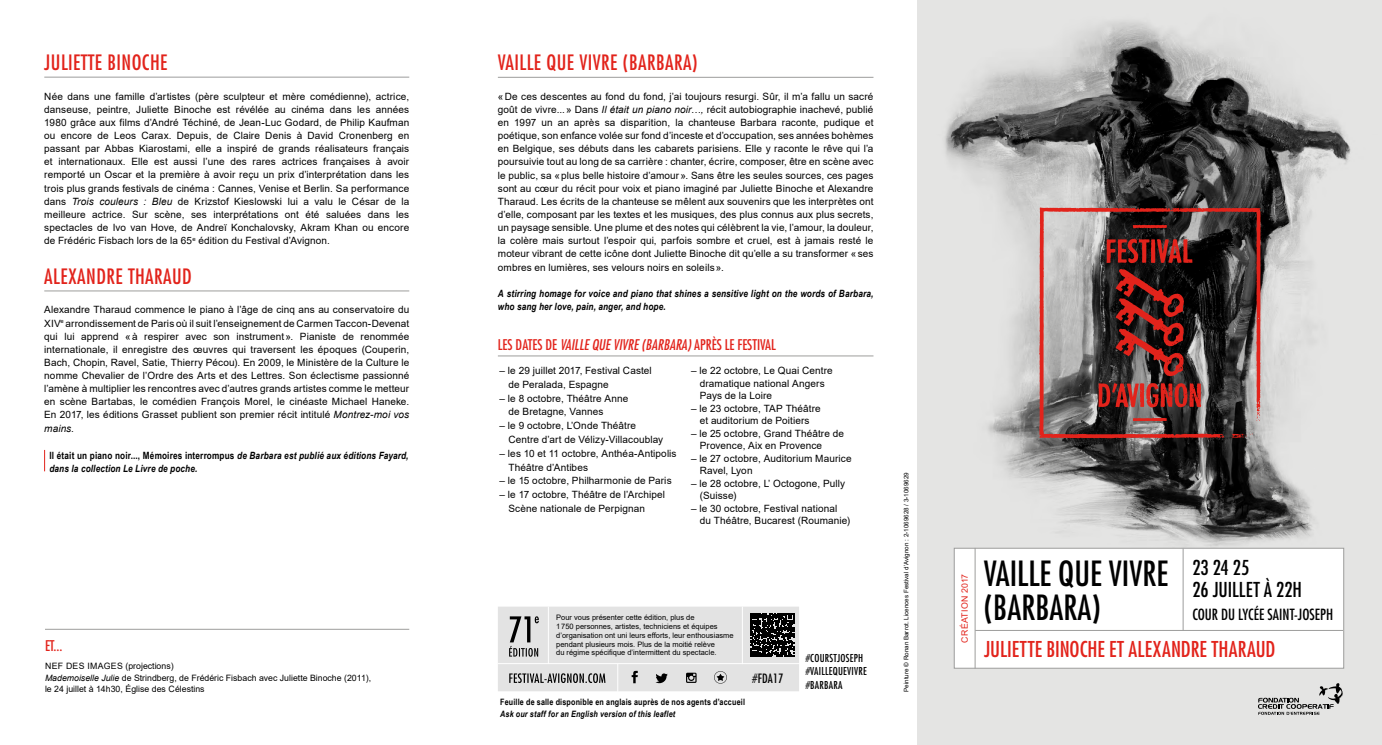
<style>
.page{position:relative;width:1382px;height:745px;background:#fff}
.page>*{position:absolute;margin:0;border:0;box-sizing:border-box;transform-origin:0 0}
.t1{font:condensed 33.75px/33.8px "Futura LT";color:#000}
.t2{font:condensed 21.25px "Futura LT";letter-spacing:.005em;color:#e2231b}
.t3{font:condensed 20.62px "Futura LT";letter-spacing:.02em;color:#e2231b}
.t4{font:condensed 20px/21.2px "Futura LT";letter-spacing:-.005em;color:#000}
.t5{font:condensed 15px "Futura LT";color:#000}
.t6{font:condensed 14.38px "Futura LT";color:#e2231b}
.t7{font:condensed 12.5px "Futura LT";letter-spacing:.02em;color:#000}
.t8{font:condensed 10.62px/13.8px "Futura LT";letter-spacing:.02em;color:#000}
.t9{font:10px/13.1px "Arial";letter-spacing:.01em;color:#000}
.t10{font:italic 700 10px/13.1px "Arial Narrow";letter-spacing:.015em;color:#000}
.t11{font:8.75px/11.2px "Arial";color:#000}
.t12{font:700 8.75px "Arial Narrow";letter-spacing:.02em;color:#000}
.t13{font:italic 700 8.75px "Arial Narrow";letter-spacing:.02em;color:#000}
.t14{font:8.75px "Arial";letter-spacing:.035em;color:#e2231b}
.t15{font:7.5px/8.8px "Arial";color:#000}
.t16{font:6.25px "Arial";color:#000}
.s1{font-style:italic}
.s2{font-style:normal}
</style>
<div class="page">
<svg style="left:918px;top:0;width:464px;height:744px;background:#bcbcbc"></svg>
<svg style="left:1039px;top:207px;width:222px;height:231px;background:#6c5c5b"></svg>
<svg style="left:1231px;top:433px;width:22px;height:4px"></svg>
<svg style="left:1133px;top:225px;width:34px;height:3px"></svg>
<svg style="left:1133px;top:417px;width:34px;height:4px"></svg>
<svg style="left:1098px;top:382px;width:103px;height:25px;background:#922c27"></svg>
<svg style="left:1106px;top:238px;width:86px;height:138px;background:#551e1c"></svg>
<svg style="left:1258px;top:682px;width:85px;height:32px;background:#bbb"></svg>
<div style="left:954px;top:547px;width:390px;height:121px;background:#fff;border:1px solid #9d9d9c"></div>
<hr style="left:975px;top:629px;width:368px;height:1px;background:#9d9d9c">
<hr style="left:975px;top:547px;width:1px;height:121px;background:#9d9d9c">
<hr style="left:1183px;top:548px;width:1px;height:82px;background:#9d9d9c">
<hr style="left:498px;top:77px;width:375px;height:1px;background:#9d9d9c">
<hr style="left:44px;top:77px;width:365px;height:1px;background:#9d9d9c">
<hr style="left:44px;top:290px;width:365px;height:1px;background:#9d9d9c">
<hr style="left:45px;top:628px;width:364px;height:1px;background:#9d9d9c">
<svg style="left:44px;top:449px;width:1px;height:22px"></svg>
<hr style="left:498px;top:355px;width:375px;height:1px;background:#9d9d9c">
<svg style="left:498px;top:606px;width:301px;height:85px;background:#ccc"></svg>
<h3 class="t3" style="left:44px;top:50px;width:125px">JULIETTE BINOCHE</h3>
<p class="t9" style="left:44px;top:89px;width:367px;text-align:justify">Née dans une famille d’artistes (père sculpteur et mère comédienne), actrice, danseuse, peintre, Juliette Binoche est révélée au cinéma dans les années 1980 grâce aux films d’André Téchiné, de Jean-Luc Godard, de Philip Kaufman ou encore de Leos Carax. Depuis, de Claire Denis à David Cronenberg en passant par Abbas Kiarostami, elle a inspiré de grands réalisateurs français et internationaux. Elle est aussi l’une des rares actrices françaises à avoir remporté un Oscar et la première à avoir reçu un prix d’interprétation dans les trois plus grands festivals de cinéma : Cannes, Venise et Berlin. Sa performance dans <span class="s1">Trois couleurs : Bleu</span> de Krizstof Kieslowski lui a valu le César de la meilleure actrice. Sur scène, ses interprétations ont été saluées dans les spectacles de Ivo van Hove, de Andreï Konchalovsky, Akram Khan ou encore de Frédéric Fisbach lors de la 65<sup>e</sup> édition du Festival d’Avignon.</p>
<h3 class="t3" style="left:44px;top:263px;width:149px">ALEXANDRE THARAUD</h3>
<p class="t9" style="left:44px;top:303px;width:367px;text-align:justify">Alexandre Tharaud commence le piano à l’âge de cinq ans au conservatoire du XIV<sup>e</sup> arrondissement de Paris où il suit l’enseignement de Carmen Taccon-Devenat qui lui apprend «à respirer avec son instrument». Pianiste de renommée internationale, il enregistre des œuvres qui traversent les époques (Couperin, Bach, Chopin, Ravel, Satie, Thierry Pécou). En 2009, le Ministère de la Culture le nomme Chevalier de l’Ordre des Arts et des Lettres. Son éclectisme passionné l’amène à multiplier les rencontres avec d’autres grands artistes comme le metteur en scène Bartabas, le comédien François Morel, le cinéaste Michael Haneke.<br>En 2017, les éditions Grasset publient son premier récit intitulé <span class="s1">Montrez-moi vos mains</span>.</p>
<p class="t10" style="left:49px;top:448px;width:361px"><span class="s2">Il était un piano noir..., Mémoires interrompus</span> de Barbara est publié aux éditions Fayard, dans la collection Le Livre de poche.</p>
<h3 class="t3" style="left:498px;top:50px;width:201px">VAILLE QUE VIVRE (BARBARA)</h3>
<p class="t9" style="left:498px;top:89px;width:377px;text-align:justify">«De ces descentes au fond du fond, j’ai toujours resurgi. Sûr, il m’a fallu un sacré goût de vivre...» Dans <span class="s1">Il était un piano noir…,</span> récit autobiographie inachevé, publié en 1997 un an après sa disparition, la chanteuse Barbara raconte, pudique et poétique, son enfance volée sur fond d’inceste et d’occupation, ses années bohèmes en Belgique, ses débuts dans les cabarets parisiens. Elle y raconte le rêve qui l’a poursuivie tout au long de sa carrière : chanter, écrire, composer, être en scène avec le public, sa «plus belle histoire d’amour». Sans être les seules sources, ces pages sont au cœur du récit pour voix et piano imaginé par Juliette Binoche et Alexandre Tharaud. Les écrits de la chanteuse se mêlent aux souvenirs que les interprètes ont d’elle, composant par les textes et les musiques, des plus connus aux plus secrets, un paysage sensible. Une plume et des notes qui célèbrent la vie, l’amour, la douleur, la colère mais surtout l’espoir qui, parfois sombre et cruel, est à jamais resté le moteur vibrant de cette icône dont Juliette Binoche dit qu’elle a su transformer «ses ombres en lumières, ses velours noirs en soleils».</p>
<p class="t10" style="left:498px;top:286px;width:377px">A stirring homage for voice and piano that shines a sensitive light on the words of Barbara, who sang her love, pain, anger, and hope.</p>
<h3 class="t6" style="left:498px;top:336px;width:280px">LES DATES DE <span class="s1">VAILLE QUE VIVRE (BARBARA)</span> APRÈS LE FESTIVAL</h3>
<p class="t9" style="left:508px;top:363px;width:145px;line-height:13.8px;text-indent:-9px">– le 29 juillet 2017, Festival Castel de Peralada, Espagne</p>
<p class="t9" style="left:508px;top:391px;width:121px;line-height:13.8px;text-indent:-9px">– le 8 octobre, Théâtre Anne de Bretagne, Vannes</p>
<p class="t9" style="left:508px;top:418px;width:156px;line-height:13.8px;text-indent:-9px">– le 9 octobre, L’Onde Théâtre<br>Centre d’art de Vélizy-Villacoublay</p>
<p class="t9" style="left:508px;top:446px;width:170px;line-height:13.8px;text-indent:-9px">– les 10 et 11 octobre, Anthéa-Antipolis<br>Théâtre d’Antibes</p>
<p class="t9" style="left:500px;top:474px;width:174px">– le 15 octobre, Philharmonie de Paris</p>
<p class="t9" style="left:508px;top:487px;width:158px;line-height:13.8px;text-indent:-9px">– le 17 octobre, Théâtre de l’Archipel<br>Scène nationale de Perpignan</p>
<p class="t9" style="left:700px;top:364px;width:134px;line-height:12.5px;text-indent:-9px">– le 22 octobre, Le Quai Centre dramatique national Angers<br>Pays de la Loire</p>
<p class="t9" style="left:691px;top:401px;width:131px;line-height:12.5px;text-align:center">– le 23 octobre, TAP Théâtre et auditorium de Poitiers</p>
<p class="t9" style="left:700px;top:426px;width:146px;line-height:12.5px;text-indent:-9px">– le 25 octobre, Grand Théâtre de<br>Provence, Aix en Provence</p>
<p class="t9" style="left:700px;top:451px;width:153px;line-height:12.5px;text-indent:-9px">– le 27 octobre, Auditorium Maurice<br>Ravel, Lyon</p>
<p class="t9" style="left:700px;top:476px;width:147px;line-height:12.5px;text-indent:-9px">– le 28 octobre, L’ Octogone, Pully (Suisse)</p>
<p class="t9" style="left:700px;top:501px;width:152px;line-height:12.5px;text-indent:-9px">– le 30 octobre, Festival national du Théâtre, Bucarest (Roumanie)</p>
<p class="t15" style="left:556px;top:612px;width:179px">Pour vous présenter cette édition, plus de<br>1750 personnes, artistes, techniciens et équipes d’organisation ont uni leurs efforts, leur enthousiasme pendant plusieurs mois. Plus de la moitié relève<br>du régime spécifique d’intermittent du spectacle.</p>
<h3 class="t6" style="left:45px;top:636px;width:19px">ET...</h3>
<p class="t11" style="left:45px;top:660px;width:328px">NEF DES IMAGES (projections)<br><span class="s1">Mademoiselle Julie</span> de Strindberg, de Frédéric Fisbach avec Juliette Binoche (2011), le 24 juillet à 14h30, Église des Célestins</p>
<p class="t8" style="left:806px;top:650px;width:62px">#COURSTJOSEPH #VAILLEQUEVIVRE #BARBARA</p>
<p class="t7" style="left:752px;top:670px;width:32px">#FDA17</p>
<p class="t12" style="left:500px;top:694px;width:246px">Feuille de salle disponible en anglais auprès de nos agents d’accueil</p>
<p class="t13" style="left:500px;top:706px;width:176px">Ask our staff for an English version of this leaflet</p>
<p class="t16" style="left:902px;top:691px;width:221px;rotate:-90deg">Peinture © Ronan Barrot. Licences Festival d’Avignon : 2-1069628 / 3-1069629</p>
<p class="t14" style="left:959px;top:642px;width:70px;rotate:-90deg">CRÉATION 2017</p>
<h1 class="t1" style="left:984px;top:556px;width:186px">VAILLE QUE VIVRE (BARBARA)</h1>
<h3 class="t4" style="left:1192px;top:556px;width:111px">23 24 25<br>26 JUILLET À 22H</h3>
<h3 class="t5" style="left:1192px;top:605px;width:142px">COUR DU LYCÉE SAINT-JOSEPH</h3>
<h2 class="t2" style="left:984px;top:636px;width:293px">JULIETTE BINOCHE ET ALEXANDRE THARAUD</h2>
</div>
